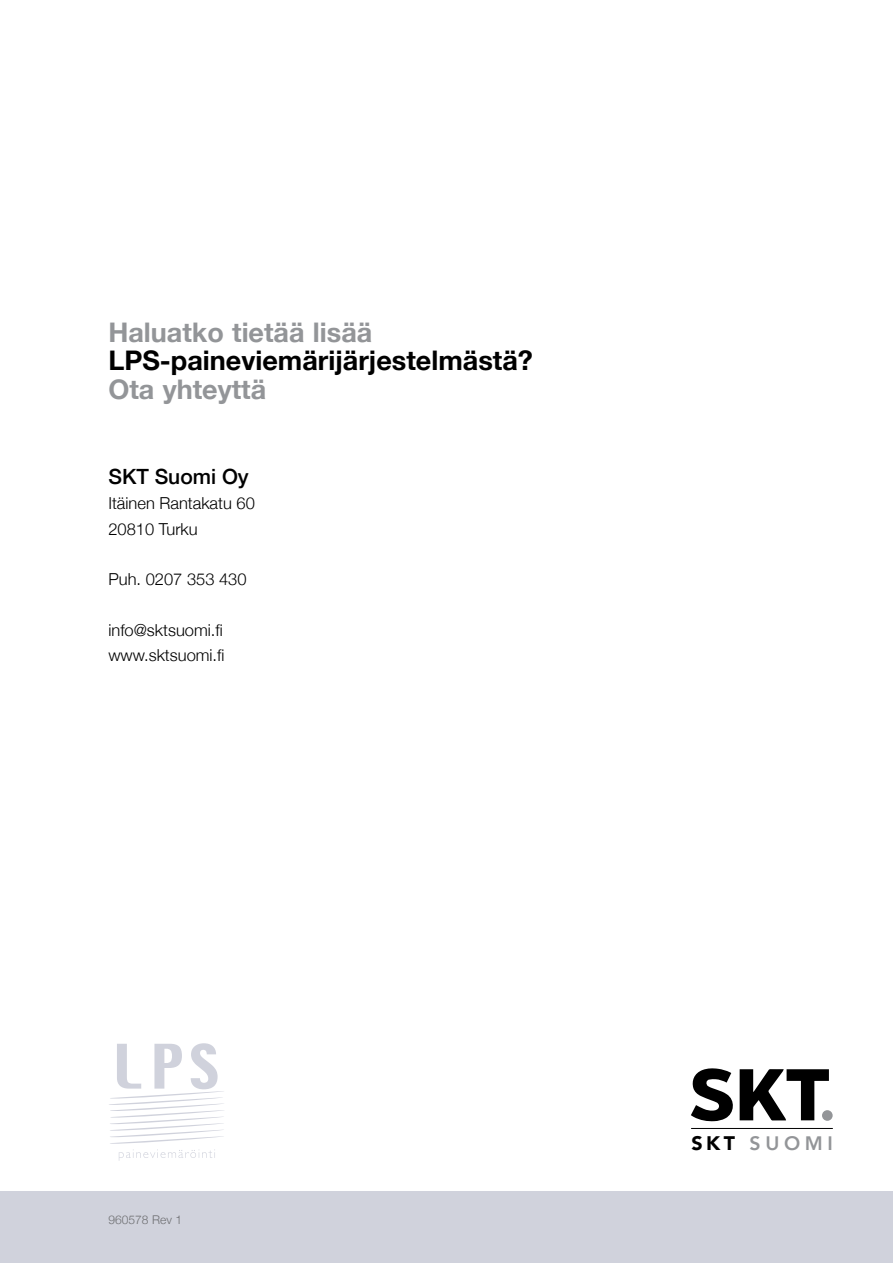
<style>
.page{position:relative;width:893px;height:1263px;background:#fff}
.page>*{position:absolute;margin:0;border:0;box-sizing:border-box;transform-origin:0 0}
.t1{font:700 27px "Helvetica Neue";color:#000}
.t2{font:700 27px "Helvetica Neue";color:#939598}
.t3{font:500 21px "Helvetica Neue";color:#000}
.t4{font:800 19.5px "Avenir";letter-spacing:.24em;color:#939598}
.t5{font:300 16.5px/25.2px "Helvetica Neue";color:#000}
.t6{font:300 12px "Helvetica Neue";color:#6d6e71}
.s1{font-weight:900;font-size:19.65px;color:#000}
</style>
<div class="page">
<div style="left:0;top:1191px;width:893px;height:72px;background:#d0d2dc"></div>
<hr style="left:691px;top:1128px;width:142px;height:1px;background:#000">
<svg style="left:691px;top:1068px;width:138px;height:53px"></svg>
<div style="left:822px;top:1110px;width:11px;height:11px;background:#939598;border-radius:50%"></div>
<svg style="left:109px;top:1043px;width:115px;height:118px"></svg>
<h1 class="t2" style="left:108px;top:311px;width:265px">Haluatko tietää lisää</h1>
<h1 class="t1" style="left:108px;top:340px;width:426px">LPS-paineviemärijärjestelmästä?</h1>
<h1 class="t2" style="left:108px;top:368px;width:159px">Ota yhteyttä</h1>
<p class="t3" style="left:108px;top:460px;width:142px">SKT Suomi Oy</p>
<p class="t5" style="left:108px;top:490px;width:148px">Itäinen Rantakatu 60<br>20810 Turku</p>
<p class="t5" style="left:108px;top:565px;width:140px">Puh. 0207 353 430</p>
<p class="t5" style="left:108px;top:616px;width:118px">info@sktsuomi.fi www.sktsuomi.fi</p>
<p class="t6" style="left:108px;top:1210px;width:75px">960578 Rev 1</p>
<p class="t4" style="left:691px;top:1128px;width:143px"><span class="s1">SKT</span> SUOMI</p>
</div>
